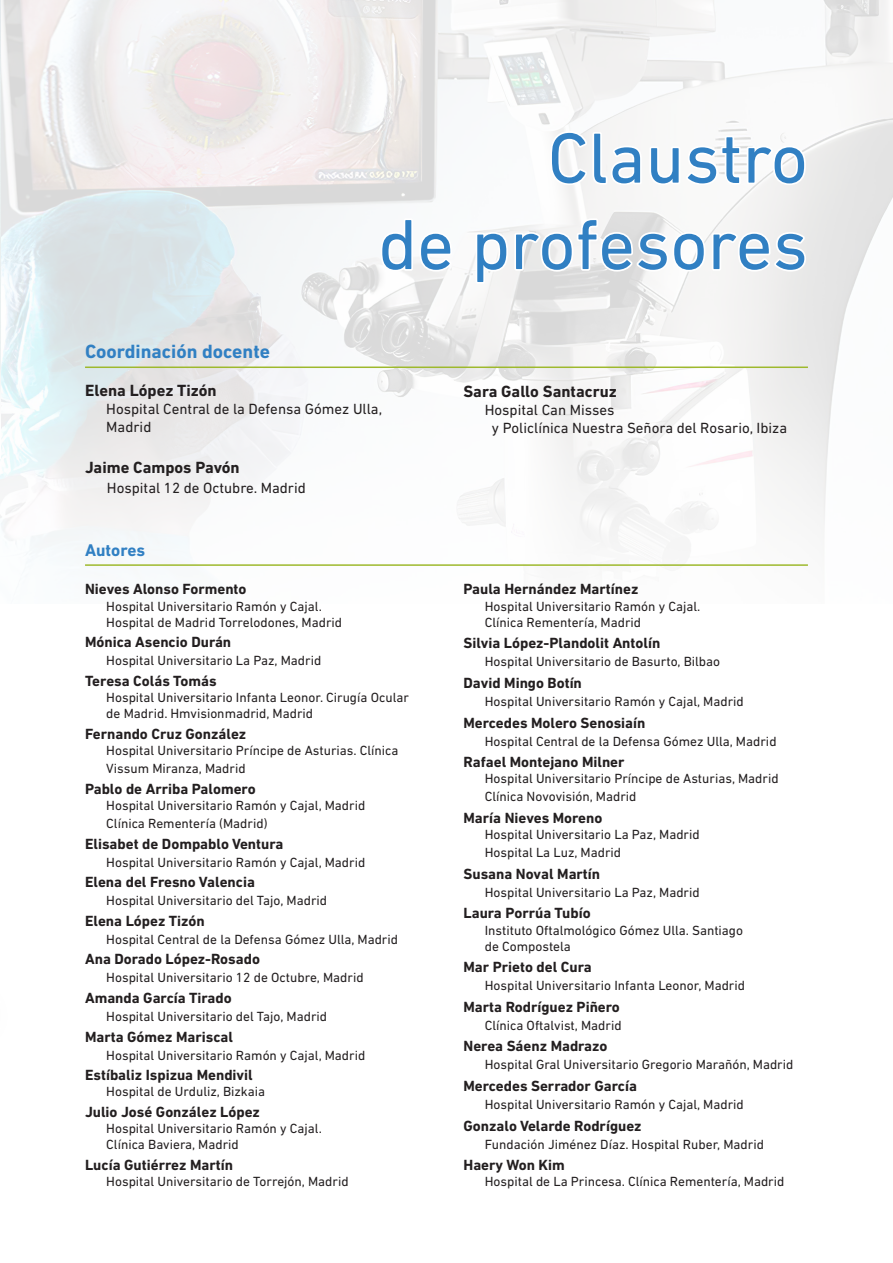
<style>
.page{position:relative;width:893px;height:1263px;background:#fff}
.page>*{position:absolute;margin:0;border:0;box-sizing:border-box;transform-origin:0 0}
.TITULO_CAP{font:72px/86.4px "DIN Next LT Pro";color:#3180c3;text-align:right}
.LADILLO_2{font:700 19.5px "DIN Next LT Pro";color:#3180c3}
.LADILLO_2-2{font:700 17.25px "DIN Next LT Pro";color:#3180c3}
.TEXTO_GENERAL{font:700 16.5px "DIN Next LT Pro";color:#231f20}
.TEXTO_GENERAL-2{font:700 15px "DIN Next LT Pro";color:#231f20}
.TEXTO_GENERAL-3{font:15px/18px "DIN Next LT Pro";color:#231f20}
.TEXTO_GENERAL-4{font:13.5px/16.2px "DIN Next LT Pro";color:#231f20}
</style>
<div class="page">
<img style="left:0;top:0;width:893px;height:554px">
<svg style="left:548px;top:129px;width:260px;height:58px"></svg>
<svg style="left:379px;top:217px;width:76px;height:56px"></svg>
<svg style="left:474px;top:217px;width:334px;height:68px"></svg>
<hr style="left:85px;top:564px;width:723px;height:2px;background:#9eb92d">
<hr style="left:85px;top:366px;width:723px;height:2px;background:#9eb92d">
<img style="left:0;top:0;width:1px;height:459px">
<p class="TITULO_CAP" style="left:378px;top:114px;width:431px">Claustro<br>de profesores</p>
<p class="LADILLO_2" style="left:85px;top:340px;width:187px">Coordinación docente</p>
<p class="TEXTO_GENERAL" style="left:85px;top:381px;width:133px">Elena López Tizón</p>
<p class="TEXTO_GENERAL-3" style="left:106px;top:399px;width:277px">Hospital Central de la Defensa Gómez Ulla,<br>Madrid</p>
<p class="TEXTO_GENERAL" style="left:85px;top:458px;width:156px">Jaime Campos Pavón</p>
<p class="TEXTO_GENERAL-3" style="left:107px;top:478px;width:200px">Hospital 12 de Octubre. Madrid</p>
<p class="LADILLO_2-2" style="left:85px;top:540px;width:62px">Autores</p>
<p class="TEXTO_GENERAL-2" style="left:85px;top:580px;width:163px">Nieves Alonso Formento</p>
<p class="TEXTO_GENERAL-4" style="left:106px;top:598px;width:237px">Hospital Universitario Ramón y Cajal.<br>Hospital de Madrid Torrelodones, Madrid</p>
<p class="TEXTO_GENERAL-2" style="left:85px;top:633px;width:148px">Mónica Asencio Durán</p>
<p class="TEXTO_GENERAL-4" style="left:106px;top:652px;width:216px">Hospital Universitario La Paz, Madrid</p>
<p class="TEXTO_GENERAL-2" style="left:85px;top:672px;width:133px">Teresa Colás Tomás</p>
<p class="TEXTO_GENERAL-4" style="left:106px;top:689px;width:304px">Hospital Universitario Infanta Leonor. Cirugía Ocular de Madrid. Hmvisionmadrid, Madrid</p>
<p class="TEXTO_GENERAL-2" style="left:85px;top:725px;width:163px">Fernando Cruz González</p>
<p class="TEXTO_GENERAL-4" style="left:106px;top:741px;width:294px;line-height:18px">Hospital Universitario Príncipe de Asturias. Clínica<br>Vissum Miranza, Madrid</p>
<p class="TEXTO_GENERAL-2" style="left:85px;top:780px;width:172px">Pablo de Arriba Palomero</p>
<p class="TEXTO_GENERAL-4" style="left:106px;top:796px;width:261px;line-height:18px">Hospital Universitario Ramón y Cajal, Madrid<br>Clínica Rementería (Madrid)</p>
<p class="TEXTO_GENERAL-2" style="left:85px;top:835px;width:200px">Elisabet de Dompablo Ventura</p>
<p class="TEXTO_GENERAL-4" style="left:106px;top:854px;width:261px">Hospital Universitario Ramón y Cajal, Madrid</p>
<p class="TEXTO_GENERAL-2" style="left:85px;top:873px;width:171px">Elena del Fresno Valencia</p>
<p class="TEXTO_GENERAL-4" style="left:106px;top:892px;width:222px">Hospital Universitario del Tajo, Madrid</p>
<p class="TEXTO_GENERAL-2" style="left:85px;top:912px;width:121px">Elena López Tizón</p>
<p class="TEXTO_GENERAL-4" style="left:106px;top:931px;width:293px">Hospital Central de la Defensa Gómez Ulla, Madrid</p>
<p class="TEXTO_GENERAL-2" style="left:85px;top:950px;width:176px">Ana Dorado López-Rosado</p>
<p class="TEXTO_GENERAL-4" style="left:106px;top:969px;width:259px">Hospital Universitario 12 de Octubre, Madrid</p>
<p class="TEXTO_GENERAL-2" style="left:85px;top:989px;width:148px">Amanda García Tirado</p>
<p class="TEXTO_GENERAL-4" style="left:106px;top:1008px;width:222px">Hospital Universitario del Tajo, Madrid</p>
<p class="TEXTO_GENERAL-2" style="left:85px;top:1028px;width:149px">Marta Gómez Mariscal</p>
<p class="TEXTO_GENERAL-4" style="left:106px;top:1047px;width:261px">Hospital Universitario Ramón y Cajal, Madrid</p>
<p class="TEXTO_GENERAL-2" style="left:85px;top:1066px;width:169px">Estíbaliz Ispizua Mendivil</p>
<p class="TEXTO_GENERAL-4" style="left:106px;top:1083px;width:160px">Hospital de Urduliz, Bizkaia</p>
<p class="TEXTO_GENERAL-2" style="left:85px;top:1103px;width:176px">Julio José González López</p>
<p class="TEXTO_GENERAL-4" style="left:106px;top:1120px;width:217px">Hospital Universitario Ramón y Cajal.<br>Clínica Baviera, Madrid</p>
<p class="TEXTO_GENERAL-2" style="left:85px;top:1156px;width:149px">Lucía Gutiérrez Martín</p>
<p class="TEXTO_GENERAL-4" style="left:106px;top:1173px;width:244px">Hospital Universitario de Torrejón, Madrid</p>
<p class="TEXTO_GENERAL" style="left:463px;top:382px;width:155px">Sara Gallo Santacruz</p>
<p class="TEXTO_GENERAL-3" style="left:485px;top:401px;width:131px">Hospital Can Misses</p>
<p class="TEXTO_GENERAL-3" style="left:492px;top:419px;width:297px">y Policlínica Nuestra Señora del Rosario, Ibiza</p>
<p class="TEXTO_GENERAL-2" style="left:463px;top:580px;width:176px">Paula Hernández Martínez</p>
<p class="TEXTO_GENERAL-4" style="left:485px;top:598px;width:217px">Hospital Universitario Ramón y Cajal.<br>Clínica Rementería, Madrid</p>
<p class="TEXTO_GENERAL-2" style="left:463px;top:634px;width:198px">Silvia López-Plandolit Antolín</p>
<p class="TEXTO_GENERAL-4" style="left:485px;top:653px;width:237px">Hospital Universitario de Basurto, Bilbao</p>
<p class="TEXTO_GENERAL-2" style="left:463px;top:674px;width:120px">David Mingo Botín</p>
<p class="TEXTO_GENERAL-4" style="left:485px;top:693px;width:261px">Hospital Universitario Ramón y Cajal, Madrid</p>
<p class="TEXTO_GENERAL-2" style="left:463px;top:714px;width:183px">Mercedes Molero Senosiaín</p>
<p class="TEXTO_GENERAL-4" style="left:485px;top:733px;width:293px">Hospital Central de la Defensa Gómez Ulla, Madrid</p>
<p class="TEXTO_GENERAL-2" style="left:463px;top:753px;width:163px">Rafael Montejano Milner</p>
<p class="TEXTO_GENERAL-4" style="left:485px;top:770px;width:295px;line-height:18px">Hospital Universitario Príncipe de Asturias, Madrid<br>Clínica Novovisión, Madrid</p>
<p class="TEXTO_GENERAL-2" style="left:463px;top:809px;width:140px">María Nieves Moreno</p>
<p class="TEXTO_GENERAL-4" style="left:485px;top:825px;width:216px;line-height:18px">Hospital Universitario La Paz, Madrid<br>Hospital La Luz, Madrid</p>
<p class="TEXTO_GENERAL-2" style="left:463px;top:865px;width:138px">Susana Noval Martín</p>
<p class="TEXTO_GENERAL-4" style="left:485px;top:884px;width:216px">Hospital Universitario La Paz, Madrid</p>
<p class="TEXTO_GENERAL-2" style="left:463px;top:904px;width:129px">Laura Porrúa Tubío</p>
<p class="TEXTO_GENERAL-4" style="left:485px;top:922px;width:260px">Instituto Oftalmológico Gómez Ulla. Santiago de Compostela</p>
<p class="TEXTO_GENERAL-2" style="left:463px;top:958px;width:130px">Mar Prieto del Cura</p>
<p class="TEXTO_GENERAL-4" style="left:485px;top:977px;width:262px">Hospital Universitario Infanta Leonor, Madrid</p>
<p class="TEXTO_GENERAL-2" style="left:463px;top:998px;width:158px">Marta Rodríguez Piñero</p>
<p class="TEXTO_GENERAL-4" style="left:485px;top:1017px;width:138px">Clínica Oftalvist, Madrid</p>
<p class="TEXTO_GENERAL-2" style="left:463px;top:1037px;width:146px">Nerea Sáenz Madrazo</p>
<p class="TEXTO_GENERAL-4" style="left:485px;top:1057px;width:310px">Hospital Gral Universitario Gregorio Marañón, Madrid</p>
<p class="TEXTO_GENERAL-2" style="left:463px;top:1077px;width:175px">Mercedes Serrador García</p>
<p class="TEXTO_GENERAL-4" style="left:485px;top:1096px;width:261px">Hospital Universitario Ramón y Cajal, Madrid</p>
<p class="TEXTO_GENERAL-2" style="left:463px;top:1117px;width:180px">Gonzalo Velarde Rodríguez</p>
<p class="TEXTO_GENERAL-4" style="left:485px;top:1136px;width:281px">Fundación Jiménez Díaz. Hospital Ruber, Madrid</p>
<p class="TEXTO_GENERAL-2" style="left:463px;top:1156px;width:103px">Haery Won Kim</p>
<p class="TEXTO_GENERAL-4" style="left:485px;top:1173px;width:301px">Hospital de La Princesa. Clínica Rementería, Madrid</p>
</div>
